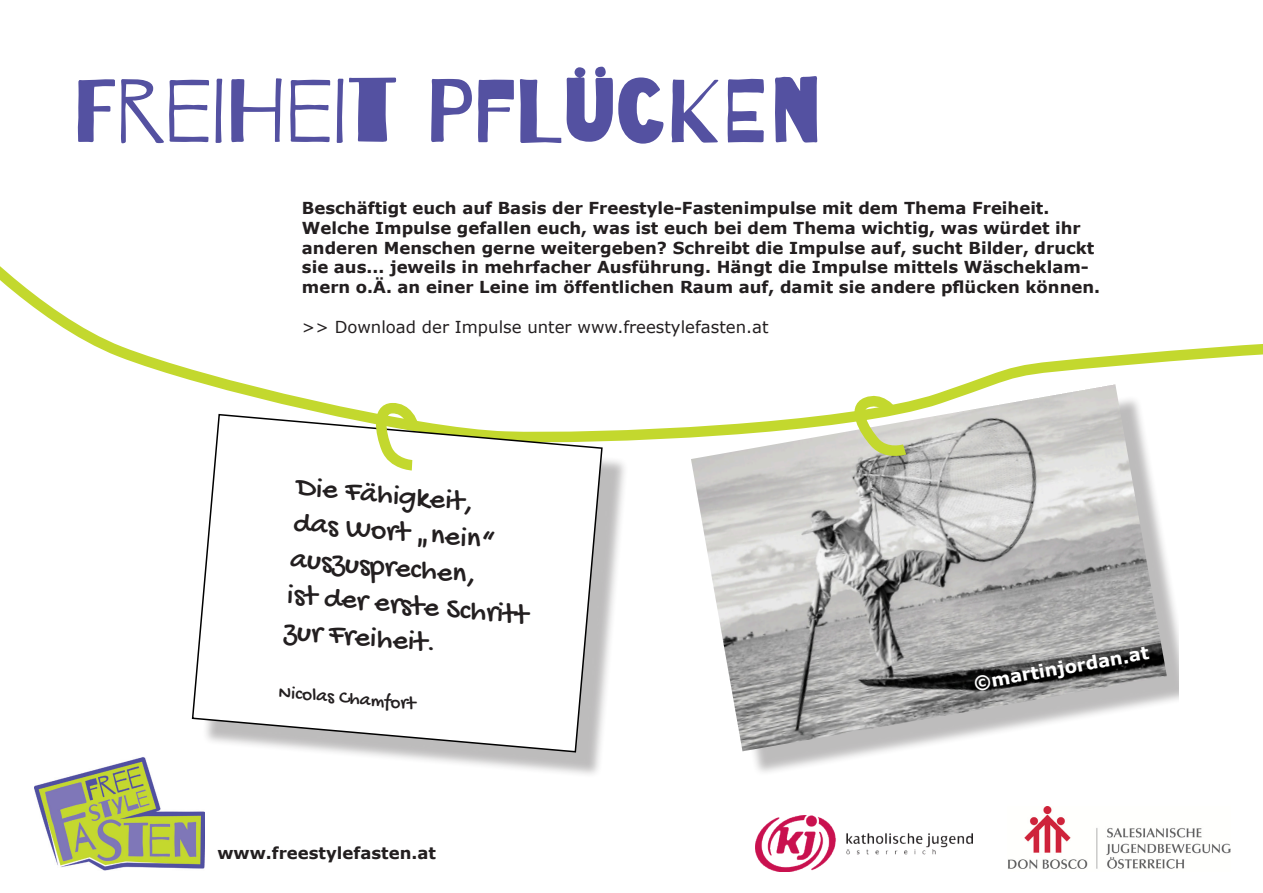
<style>
.page{position:relative;width:1263px;height:893px;background:#fff}
.page>*{position:absolute;margin:0;border:0;box-sizing:border-box;transform-origin:0 0}
.t1{font:90px "Barrio";color:#5451a1}
.t2{font:30px "Gochi Hand";color:#231f20}
.t3{font:19.5px "Gochi Hand";color:#231f20}
.t4{font:700 18px "Verdana";color:#fff}
.t5{font:700 16.5px/19.8px "Verdana";color:#231f20}
.t6{font:16.5px "Verdana";color:#231f20}
</style>
<div class="page">
<svg style="left:0;top:266px;width:1263px;height:175px"></svg>
<img style="left:34px;top:757px;width:170px;height:114px">
<div style="left:702px;top:395px;width:477px;height:382px;background:#231f20;opacity:.3"></div>
<img style="left:691px;top:384px;width:476px;height:367px">
<svg style="left:849px;top:383px;width:66px;height:77px"></svg>
<div style="left:202px;top:424px;width:426px;height:354px;background:#231f20;opacity:.3"></div>
<svg style="left:191px;top:413px;width:412px;height:340px"></svg>
<svg style="left:367px;top:397px;width:56px;height:79px"></svg>
<img style="left:1008px;top:806px;width:223px;height:63px">
<img style="left:755px;top:816px;width:218px;height:56px">
<p class="t1" style="left:72px;top:63px;width:752px">FREIHEIT PFLÜCKEN</p>
<p class="t5" style="left:302px;top:198px;width:800px">Beschäftigt euch auf Basis der Freestyle-Fastenimpulse mit dem Thema Freiheit.<br>Welche Impulse gefallen euch, was ist euch bei dem Thema wichtig, was würdet ihr anderen Menschen gerne weitergeben? Schreibt die Impulse auf, sucht Bilder, druckt sie aus... jeweils in mehrfacher Ausführung. Hängt die Impulse mittels Wäscheklam&shy;mern o.Ä. an einer Leine im öffentlichen Raum auf, damit sie andere pflücken können.</p>
<p class="t6" style="left:302px;top:315px;width:468px">&gt;&gt; Download der Impulse unter www.freestylefasten.at</p>
<p class="t2" style="left:298px;top:471px;width:179px;rotate:5deg">Die Fähigkeit,</p>
<p class="t2" style="left:295px;top:507px;width:204px;rotate:5deg">das Wort „nein“</p>
<p class="t2" style="left:292px;top:543px;width:188px;rotate:5deg">auszusprechen,</p>
<p class="t2" style="left:289px;top:579px;width:243px;rotate:5deg">ist der erste Schritt</p>
<p class="t2" style="left:285px;top:614px;width:154px;rotate:5deg">zur Freiheit.</p>
<p class="t3" style="left:280px;top:682px;width:139px;rotate:5deg">Nicolas Chamfort</p>
<p class="t5" style="left:217px;top:843px;width:220px">www.freestylefasten.at</p>
<p class="t4" style="left:972px;top:671px;width:179px;rotate:-10deg">©martinjordan.at</p>
</div>
